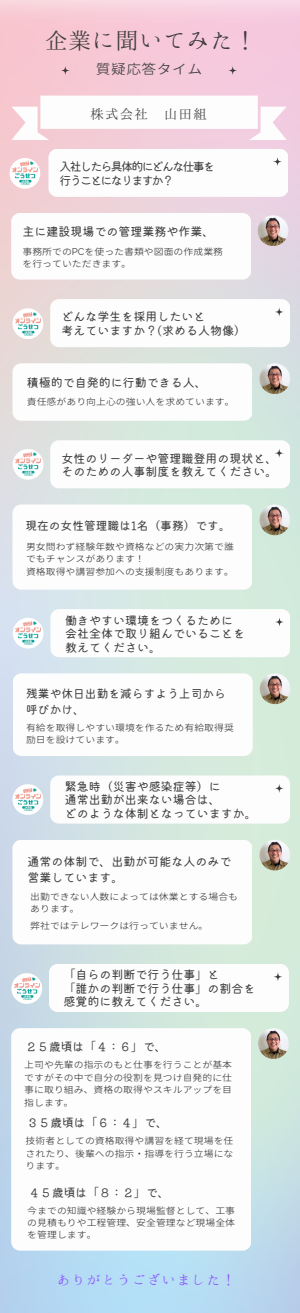
<style>
.page{position:relative;width:300px;height:1313px;background:#fff}
.page>*{position:absolute;margin:0;border:0;box-sizing:border-box;transform-origin:0 0}
.t1{font:25px "Hannari Mincho";letter-spacing:-.055em;color:#3d3d3d}
.t2{font:15px "Hannari Mincho";color:#8c52ff}
.t3{font:14.75px "Hannari Mincho";color:#3d3d3d}
.t4{font:expanded 13.5px "Glow Sans J";letter-spacing:.03em;color:#3d3d3d}
.t5{font:12px/13.5px "Kiwi Maru";color:#3d3d3d}
.t6{font:12px/13.5px "Kiwi Maru";letter-spacing:-.145em;color:#3d3d3d}
.t7{font:11.75px/16.1px "Kiwi Maru";color:#3d3d3d}
.t8{font:expanded 9px/12.4px "Glow Sans J";color:#3d3d3d}
</style>
<div class="page">
<img style="left:0;top:0;width:300px;height:1312px">
<svg style="left:61px;top:66px;width:9px;height:9px"></svg>
<svg style="left:228px;top:66px;width:9px;height:9px"></svg>
<svg style="left:11px;top:96px;width:276px;height:44px"></svg>
<div style="left:50px;top:440px;width:240px;height:48px;background:#fdfdfd;border-radius:9px"></div>
<div style="left:12px;top:504px;width:240px;height:85px;background:#fdfdfd;border-radius:9px"></div>
<svg style="left:275px;top:449px;width:9px;height:9px"></svg>
<img style="left:13px;top:449px;width:30px;height:31px;border-radius:50%">
<img style="left:259px;top:504px;width:31px;height:31px;border-radius:50%">
<div style="left:50px;top:609px;width:240px;height:48px;background:#fdfdfd;border-radius:9px"></div>
<div style="left:13px;top:673px;width:239px;height:83px;background:#fdfdfd;border-radius:9px"></div>
<svg style="left:275px;top:617px;width:9px;height:9px"></svg>
<img style="left:13px;top:618px;width:30px;height:30px;border-radius:50%">
<img style="left:260px;top:673px;width:30px;height:31px;border-radius:50%">
<div style="left:50px;top:775px;width:240px;height:48px;background:#fdfdfd;border-radius:9px"></div>
<div style="left:12px;top:839px;width:240px;height:105px;background:#fdfdfd;border-radius:9px"></div>
<svg style="left:275px;top:784px;width:9px;height:9px"></svg>
<img style="left:12px;top:784px;width:31px;height:31px;border-radius:50%">
<img style="left:259px;top:839px;width:31px;height:31px;border-radius:50%">
<div style="left:49px;top:964px;width:240px;height:48px;background:#fdfdfd;border-radius:9px"></div>
<div style="left:11px;top:1028px;width:240px;height:222px;background:#fdfdfd;border-radius:9px"></div>
<svg style="left:273px;top:972px;width:9px;height:9px"></svg>
<img style="left:11px;top:973px;width:31px;height:31px;border-radius:50%">
<img style="left:258px;top:1028px;width:31px;height:31px;border-radius:50%">
<div style="left:50px;top:299px;width:240px;height:48px;background:#fdfdfd;border-radius:9px"></div>
<div style="left:12px;top:363px;width:240px;height:57px;background:#fdfdfd;border-radius:9px"></div>
<svg style="left:275px;top:307px;width:9px;height:9px"></svg>
<img style="left:12px;top:308px;width:31px;height:31px;border-radius:50%">
<img style="left:259px;top:363px;width:31px;height:31px;border-radius:50%">
<div style="left:48px;top:149px;width:240px;height:48px;background:#fdfdfd;border-radius:9px"></div>
<div style="left:11px;top:213px;width:240px;height:66px;background:#fdfdfd;border-radius:9px"></div>
<svg style="left:273px;top:157px;width:9px;height:9px"></svg>
<img style="left:258px;top:215px;width:30px;height:31px;border-radius:50%">
<img style="left:10px;top:158px;width:30px;height:31px;border-radius:50%">
<h1 class="t1" style="left:45px;top:27px;width:215px">企業に聞いてみた！</h1>
<h3 class="t4" style="left:96px;top:58px;width:108px">質疑応答タイム</h3>
<h3 class="t3" style="left:90px;top:106px;width:119px">株式会社 山田組</h3>
<h3 class="t6" style="left:60px;top:159px;width:157px">入社したら具体的にどんな仕事を行うことになりますか？</h3>
<h3 class="t5" style="left:22px;top:224px;width:194px">主に建設現場での管理業務や作業、</h3>
<p class="t8" style="left:22px;top:244px;width:202px">事務所でのPCを使った書類や図面の作成業務を行っていただきます。</p>
<h3 class="t5" style="left:62px;top:309px;width:186px">どんな学生を採用したいと<br>考えていますか？(求める人物像）</h3>
<h3 class="t5" style="left:27px;top:375px;width:182px">積極的で自発的に行動できる人、</h3>
<p class="t8" style="left:27px;top:395px;width:209px">責任感があり向上心の強い人を求めています。</p>
<h3 class="t5" style="left:61px;top:451px;width:218px">女性のリーダーや管理職登用の現状と、そのための人事制度を教えてください。</h3>
<h3 class="t7" style="left:25px;top:517px;width:207px">現在の女性管理職は1名（事務）です。</h3>
<p class="t8" style="left:26px;top:540px;width:209px">男女問わず経験年数や資格などの実力次第で誰でもチャンスがあります！<br>資格取得や講習参加への支援制度もあります。</p>
<h3 class="t5" style="left:65px;top:612px;width:182px">働きやすい環境をつくるために会社全体で取り組んでいることを教えてください。</h3>
<h3 class="t7" style="left:26px;top:685px;width:201px">残業や休日出勤を減らすよう上司から呼びかけ、</h3>
<p class="t8" style="left:26px;top:720px;width:209px">有給を取得しやすい環境を作るため有給取得奨励日を設けています。</p>
<h3 class="t5" style="left:65px;top:779px;width:194px">緊急時（災害や感染症等）に<br>通常出勤が出来ない場合は、<br>どのような体制となっていますか。</h3>
<h3 class="t5" style="left:28px;top:852px;width:205px;line-height:16.5px">通常の体制で、出勤が可能な人のみで営業しています。</h3>
<p class="t8" style="left:30px;top:889px;width:209px">出勤できない人数によっては休業とする場合もあります。</p>
<p class="t8" style="left:30px;top:919px;width:180px">弊社ではテレワークは行っていません。</p>
<h3 class="t5" style="left:64px;top:967px;width:194px">「自らの判断で行う仕事」と<br>「誰かの判断で行う仕事」の割合を感覚的に教えてください。</h3>
<h3 class="t7" style="left:26px;top:1038px;width:142px">２５歳頃は「４：６」で、</h3>
<p class="t8" style="left:24px;top:1058px;width:209px">上司や先輩の指示のもと仕事を行うことが基本ですがその中で自分の役割を見つけ自発的に仕事に取り組み、資格の取得やスキルアップを目指します。</p>
<h3 class="t7" style="left:27px;top:1114px;width:142px">３５歳頃は「６：４」で、</h3>
<p class="t8" style="left:26px;top:1134px;width:209px;text-align:justify">技術者としての資格取得や講習を経て現場を任されたり、後輩への指示・ 指導を行う立場になります。</p>
<h3 class="t7" style="left:29px;top:1183px;width:142px">４５歳頃は「８：２」で、</h3>
<p class="t8" style="left:27px;top:1203px;width:209px;text-align:justify">今までの知識や経験から現場監督として、工事の見積もりや工程管理、安全管理など現場全体を管理します。</p>
<h2 class="t2" style="left:57px;top:1271px;width:181px">ありがとうございました！</h2>
</div>
